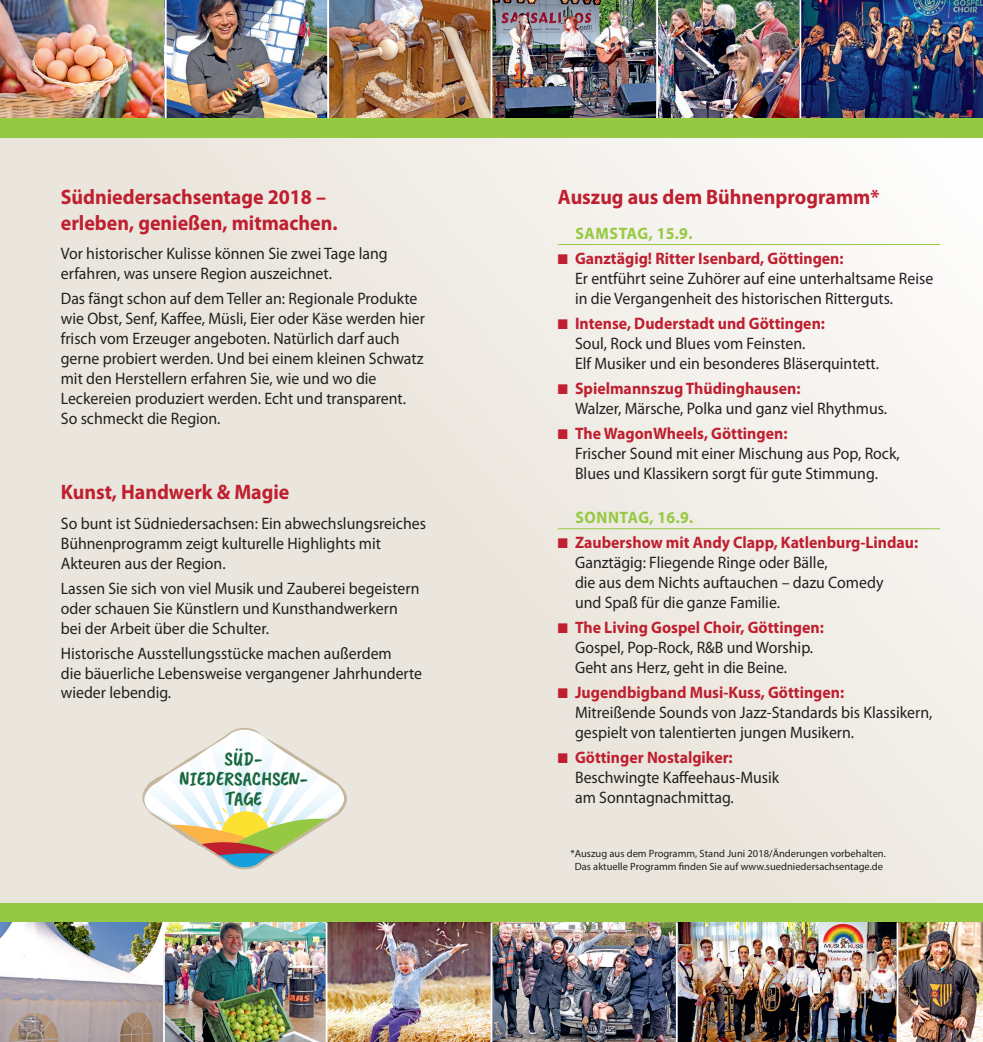
<style>
.page{position:relative;width:983px;height:1042px;background:#fff}
.page>*{position:absolute;margin:0;border:0;box-sizing:border-box;transform-origin:0 0}
.t1{font:700 21px/25.2px "Myriad Pro";color:#bf1f2f;scale:.95 1}
.t2{font:20.12px/20.1px "Caveat Brush";color:#17683d;text-align:center}
.t3{font:16.62px/19.9px "Myriad Pro";color:#231f20;scale:.95 1}
.t4{font:700 16.62px "Myriad Pro";letter-spacing:.04em;color:#96c943;scale:.95 1}
.t5{font:10.5px/12.6px "Myriad Pro";color:#231f20;text-align:center}
.s1{color:#bf1f2f}
.s2{font-weight:700;color:#bf1f2f}
</style>
<div class="page">
<div style="left:0;top:138px;width:982px;height:764px;background:linear-gradient(to right,#e8e3d9,#f5f2ee)"></div>
<div style="left:491px;top:902px;width:491px;height:20px;background:#96c943"></div>
<div style="left:0;top:902px;width:491px;height:20px;background:#96c943"></div>
<img style="left:0;top:0;width:799px;height:118px">
<img style="left:0;top:922px;width:982px;height:120px">
<img style="left:801px;top:0;width:181px;height:118px">
<hr style="left:165px;top:0;width:1px;height:119px;background:#fff">
<hr style="left:163px;top:922px;width:2px;height:120px;background:#fff">
<hr style="left:675px;top:922px;width:2px;height:120px;background:#fff">
<hr style="left:656px;top:0;width:1px;height:119px;background:#fff">
<hr style="left:327px;top:0;width:2px;height:119px;background:#fff">
<hr style="left:490px;top:0;width:2px;height:119px;background:#fff">
<hr style="left:325px;top:922px;width:2px;height:120px;background:#fff">
<hr style="left:490px;top:922px;width:2px;height:120px;background:#fff">
<hr style="left:896px;top:922px;width:2px;height:120px;background:#fff">
<div style="left:0;top:118px;width:491px;height:20px;background:#96c943"></div>
<div style="left:491px;top:118px;width:491px;height:20px;background:#96c943"></div>
<svg style="left:142px;top:728px;width:205px;height:141px"></svg>
<hr style="left:557px;top:244px;width:382px;height:1px;background:#96c943">
<hr style="left:557px;top:528px;width:382px;height:1px;background:#96c943">
<p class="t1" style="left:61px;top:185px;width:293px">Südniedersachsentage 2018 – erleben, genießen, mitmachen.</p>
<p class="t3" style="left:61px;top:244px;width:345px">Vor historischer Kulisse können Sie zwei Tage lang erfahren, was unsere Region auszeichnet.</p>
<p class="t3" style="left:61px;top:289px;width:385px">Das fängt schon auf dem Teller an: Regionale Produkte wie Obst, Senf, Kaffee, Müsli, Eier oder Käse werden hier frisch vom Erzeuger angeboten. Natürlich darf auch gerne probiert werden. Und bei einem kleinen Schwatz mit den Herstellern erfahren Sie, wie und wo die Leckereien produziert werden. Echt und transparent.<br>So schmeckt die Region.</p>
<p class="t1" style="left:61px;top:480px;width:242px">Kunst, Handwerk &amp; Magie</p>
<p class="t3" style="left:61px;top:514px;width:386px">So bunt ist Südniedersachsen: Ein abwechslungsreiches<br>Bühnenprogramm zeigt kulturelle Highlights mit<br>Akteuren aus der Region.</p>
<p class="t3" style="left:61px;top:578px;width:379px">Lassen Sie sich von viel Musik und Zauberei begeistern oder schauen Sie Künstlern und Kunsthandwerkern bei der Arbeit über die Schulter.</p>
<p class="t3" style="left:61px;top:643px;width:382px">Historische Ausstellungsstücke machen außerdem<br>die bäuerliche Lebensweise vergangener Jahrhunderte wieder lebendig.</p>
<p class="t2" style="left:179px;top:749px;width:130px">SÜD-<br>NIEDERSACHSEN-<br>TAGE</p>
<p class="t1" style="left:557px;top:185px;width:340px">Auszug aus dem Bühnenprogramm*</p>
<p class="t4" style="left:575px;top:224px;width:125px">SAMSTAG, 15.9.</p>
<p class="t3" style="left:575px;top:249px;width:378px;text-indent:-17px"><span class="s1">■</span> <span class="s2">Ganztägig! Ritter Isenbard, Göttingen:<br></span>Er entführt seine Zuhörer auf eine unterhaltsame Reise in die Vergangenheit des historischen Ritterguts.</p>
<p class="t3" style="left:575px;top:314px;width:321px;text-indent:-17px"><span class="s1">■</span> <span class="s2">Intense, Duderstadt und Göttingen:<br></span>Soul, Rock und Blues vom Feinsten.<br>Elf Musiker und ein besonderes Bläserquintett.</p>
<p class="t3" style="left:575px;top:378px;width:330px;text-indent:-17px"><span class="s1">■</span> <span class="s2">Spielmannszug Thüdinghausen:<br></span>Walzer, Märsche, Polka und ganz viel Rhythmus.</p>
<p class="t3" style="left:575px;top:423px;width:343px;text-indent:-17px"><span class="s1">■</span> <span class="s2">The WagonWheels, Göttingen:<br></span>Frischer Sound mit einer Mischung aus Pop, Rock,<br>Blues und Klassikern sorgt für gute Stimmung.</p>
<p class="t4" style="left:575px;top:508px;width:126px">SONNTAG, 16.9.</p>
<p class="t3" style="left:575px;top:533px;width:363px;text-indent:-17px"><span class="s1">■</span> <span class="s2">Zaubershow mit Andy Clapp, Katlenburg-Lindau:<br></span>Ganztägig: Fliegende Ringe oder Bälle,<br>die aus dem Nichts auftauchen – dazu Comedy<br>und Spaß für die ganze Familie.</p>
<p class="t3" style="left:575px;top:618px;width:263px;text-indent:-17px"><span class="s1">■</span> <span class="s2">The Living Gospel Choir, Göttingen:<br></span>Gospel, Pop-Rock, R&amp;B und Worship.<br>Geht ans Herz, geht in die Beine.</p>
<p class="t3" style="left:575px;top:683px;width:377px;text-indent:-17px"><span class="s1">■</span> <span class="s2">Jugendbigband Musi-Kuss, Göttingen:<br></span>Mitreißende Sounds von Jazz-Standards bis Klassikern, gespielt von talentierten jungen Musikern.</p>
<p class="t3" style="left:575px;top:747px;width:216px;text-indent:-17px"><span class="s1">■</span> <span class="s2">Göttinger Nostalgiker:<br></span>Beschwingte Kaffeehaus-Musik am Sonntagnachmittag.</p>
<p class="t5" style="left:570px;top:848px;width:317px">*Auszug aus dem Programm, Stand Juni 2018/Änderungen vorbehalten.<br>Das aktuelle Programm finden Sie auf www.suedniedersachsentage.de</p>
</div>
